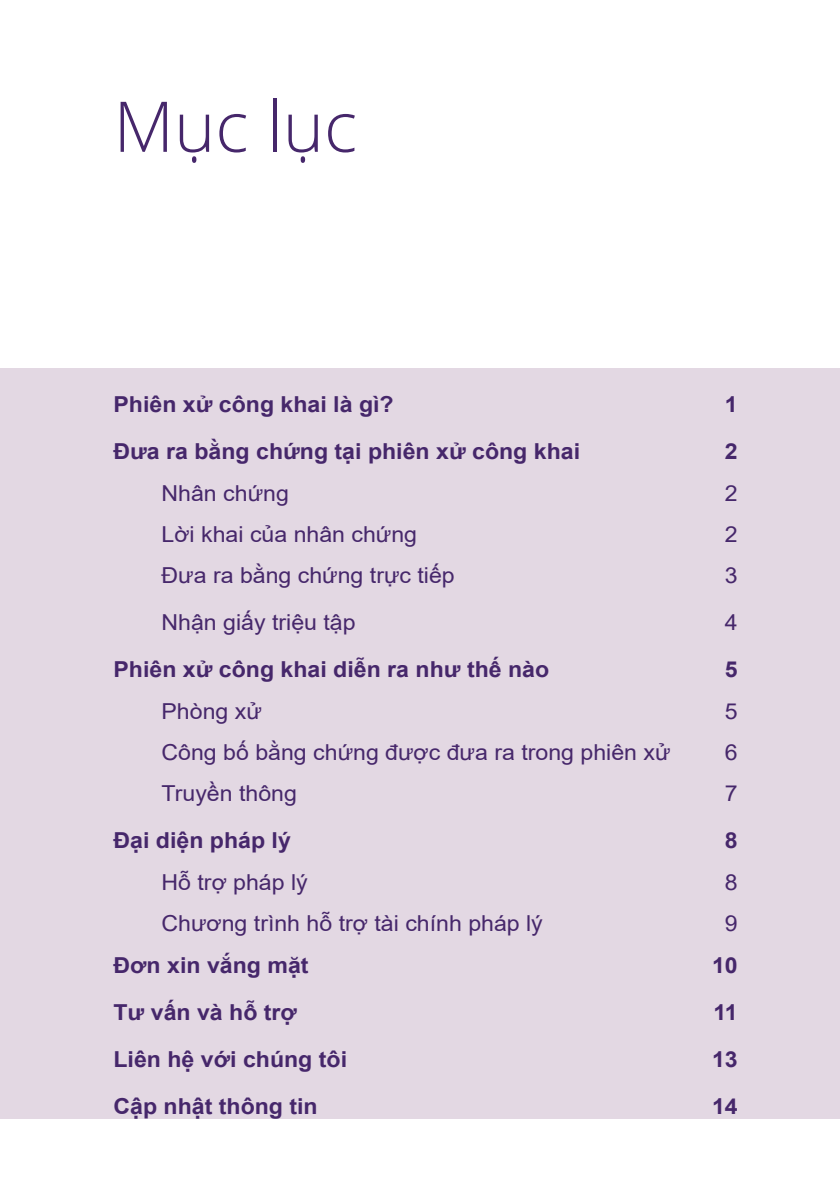
<style>
.page{position:relative;width:840px;height:1191px;background:#fff}
.page>*{position:absolute;margin:0;border:0;box-sizing:border-box;transform-origin:0 0}
.t1{font:300 70px "Open Sans";color:#46276b}
.t2{font:22px "Arial";color:#46276b;scale:1.05 1}
.t3{font:700 22px "Arial";color:#46276b;scale:1.05 1}
</style>
<div class="page">
<div style="left:0;top:369px;width:839px;height:750px;background:#e3d8e3"></div>
<h2 class="t1" style="left:113px;top:78px;width:245px">Mục lục</h2>
<p class="t3" style="left:113px;top:389px;width:268px">Phiên xử công khai là gì?</p>
<p class="t3" style="left:724px;top:389px;width:14px">1</p>
<p class="t3" style="left:113px;top:436px;width:445px">Đưa ra bằng chứng tại phiên xử công khai</p>
<p class="t3" style="left:724px;top:436px;width:14px">2</p>
<p class="t2" style="left:161px;top:478px;width:123px">Nhân chứng</p>
<p class="t2" style="left:724px;top:478px;width:14px">2</p>
<p class="t2" style="left:161px;top:519px;width:245px">Lời khai của nhân chứng</p>
<p class="t2" style="left:724px;top:519px;width:14px">2</p>
<p class="t2" style="left:161px;top:560px;width:280px">Đưa ra bằng chứng trực tiếp</p>
<p class="t2" style="left:724px;top:560px;width:14px">3</p>
<p class="t2" style="left:161px;top:607px;width:186px">Nhận giấy triệu tập</p>
<p class="t2" style="left:724px;top:607px;width:14px">4</p>
<p class="t3" style="left:113px;top:654px;width:416px">Phiên xử công khai diễn ra như thế nào</p>
<p class="t3" style="left:724px;top:654px;width:14px">5</p>
<p class="t2" style="left:161px;top:696px;width:97px">Phòng xử</p>
<p class="t2" style="left:724px;top:696px;width:14px">5</p>
<p class="t2" style="left:161px;top:737px;width:486px">Công bố bằng chứng được đưa ra trong phiên xử</p>
<p class="t2" style="left:724px;top:737px;width:14px">6</p>
<p class="t2" style="left:161px;top:778px;width:130px">Truyền thông</p>
<p class="t2" style="left:724px;top:778px;width:14px">7</p>
<p class="t3" style="left:113px;top:825px;width:170px">Đại diện pháp lý</p>
<p class="t3" style="left:724px;top:825px;width:14px">8</p>
<p class="t2" style="left:161px;top:867px;width:141px">Hỗ trợ pháp lý</p>
<p class="t2" style="left:724px;top:867px;width:14px">8</p>
<p class="t2" style="left:161px;top:908px;width:364px">Chương trình hỗ trợ tài chính pháp lý</p>
<p class="t2" style="left:724px;top:908px;width:14px">9</p>
<p class="t3" style="left:113px;top:949px;width:187px">Đơn xin vắng mặt</p>
<p class="t3" style="left:711px;top:949px;width:26px">10</p>
<p class="t3" style="left:113px;top:996px;width:176px">Tư vấn và hỗ trợ</p>
<p class="t3" style="left:713px;top:996px;width:25px">11</p>
<p class="t3" style="left:113px;top:1043px;width:224px">Liên hệ với chúng tôi</p>
<p class="t3" style="left:711px;top:1043px;width:26px">13</p>
<p class="t3" style="left:113px;top:1090px;width:196px">Cập nhật thông tin</p>
<p class="t3" style="left:711px;top:1090px;width:26px">14</p>
</div>
